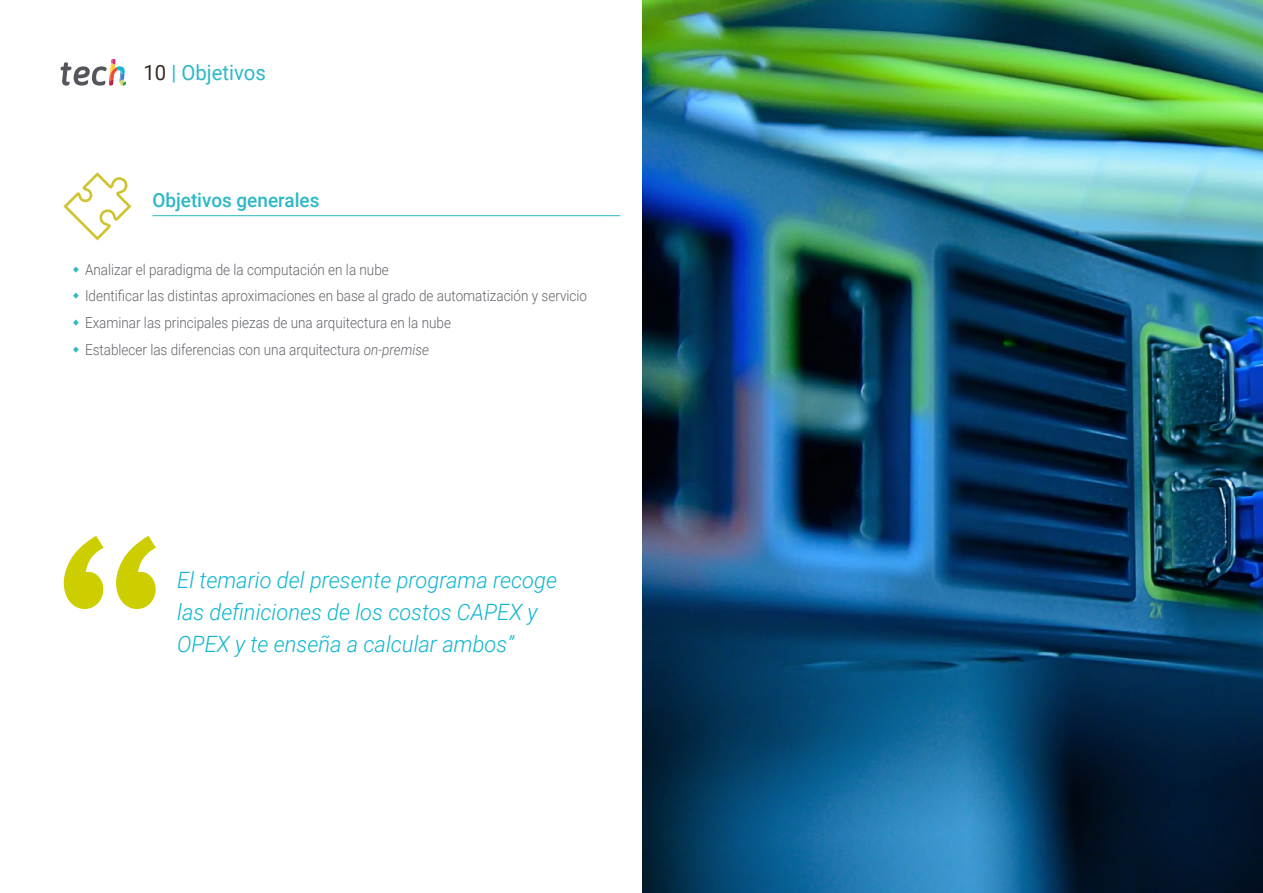
<style>
.page{position:relative;width:1263px;height:893px;background:#fff}
.page>*{position:absolute;margin:0;border:0;box-sizing:border-box;transform-origin:0 0}
.t1{font:italic 300 22.5px/31.5px "Roboto";color:#0fb6cf}
.t2{font:21px "Roboto";color:#2db8c5}
.t3{font:500 19.5px "Roboto";color:#2db8c5}
.t4{font:300 15px/26.7px "Roboto";color:#61646a;scale:.9 1}
.s1{color:#312e20}
.s2{font-style:italic}
</style>
<div class="page">
<svg style="left:63px;top:172px;width:68px;height:68px"></svg>
<img style="left:642px;top:0;width:621px;height:893px">
<svg style="left:61px;top:59px;width:65px;height:27px"></svg>
<svg style="left:64px;top:536px;width:92px;height:73px"></svg>
<hr style="left:152px;top:215px;width:468px;height:1px;background:#2db8c5">
<h2 class="t2" style="left:144px;top:57px;width:124px"><span class="s1">10</span> | Objetivos</h2>
<h3 class="t3" style="left:152px;top:187px;width:169px">Objetivos generales</h3>
<p class="t4" style="left:85px;top:255px;width:559px">Analizar el paradigma de la computación en la nube<br>Identificar las distintas aproximaciones en base al grado de automatización y servicio Examinar las principales piezas de una arquitectura en la nube<br>Establecer las diferencias con una arquitectura <span class="s2">on-premise</span></p>
<h1 class="t1" style="left:177px;top:564px;width:381px">El temario del presente programa recoge las definiciones de los costos CAPEX y<br>OPEX y te enseña a calcular ambos”</h1>
</div>
